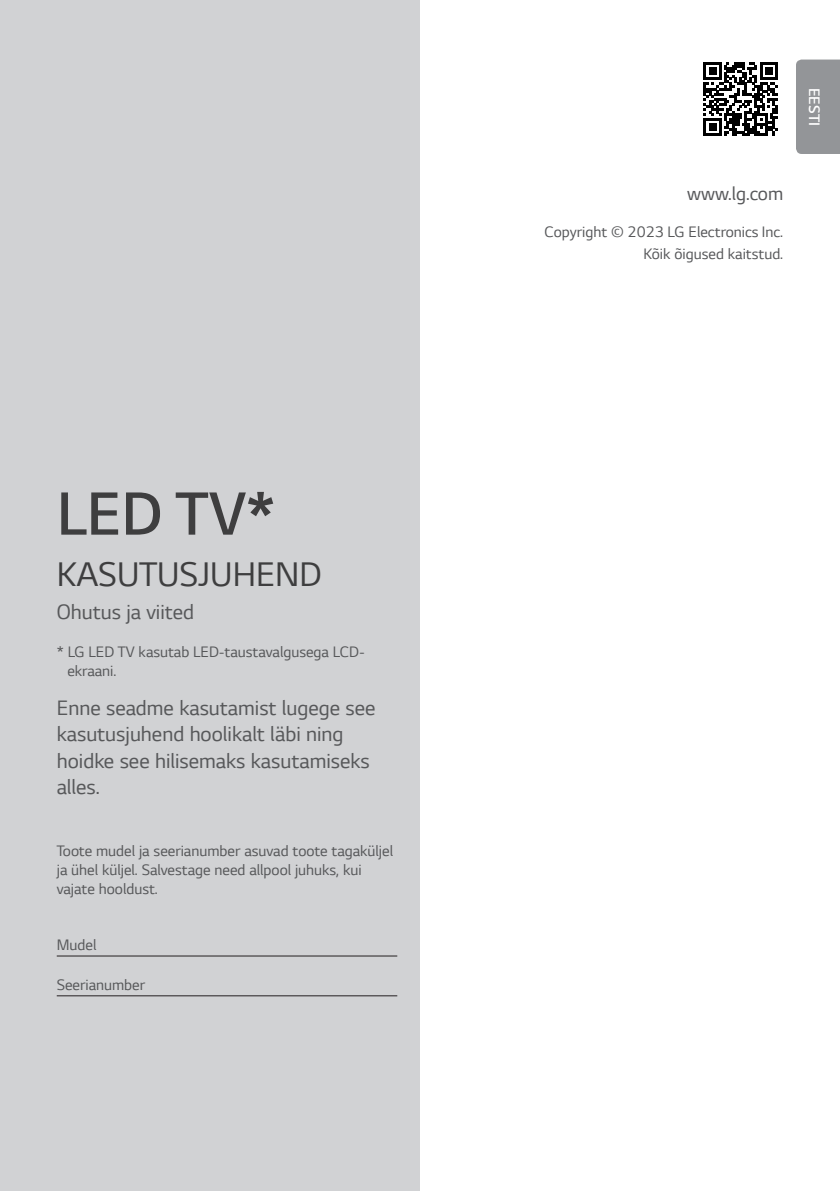
<style>
.page{position:relative;width:840px;height:1191px;background:#fff}
.page>*{position:absolute;margin:0;border:0;box-sizing:border-box;transform-origin:0 0}
.Cover_Title{font:600 64px "LG Smart";color:#3e3e3f}
.Cover_Owner_s{font:36px "LG Smart";color:#3e3e3f}
.Cover_Body_11{font:22px/26.4px "LG Smart";color:#57585a}
.Cover_Address{font:20px "LG Smart";color:#57585a}
.Cover_Body{font:16px/19.2px "LG Smart";color:#57585a}
.Cover_Body_Right{font:16px "LG Smart";color:#57585a}
.t1{font:600 16px "LG Smart";color:#fff}
</style>
<div class="page">
<div style="left:0;top:0;width:420px;height:1191px;background:#d1d2d4"></div>
<div style="left:796px;top:60px;width:43px;height:94px;background:#939598"></div>
<svg style="left:703px;top:62px;width:74px;height:74px"></svg>
<hr style="left:57px;top:955px;width:340px;height:1px;background:#231f20">
<hr style="left:57px;top:995px;width:340px;height:1px;background:#231f20">
<p class="Cover_Title" style="left:57px;top:471px;width:220px">LED TV*</p>
<p class="Cover_Owner_s" style="left:57px;top:551px;width:266px">KASUTUSJUHEND</p>
<p class="Cover_Body_11" style="left:57px;top:598px;width:139px">Ohutus ja viited</p>
<p class="Cover_Body" style="left:67px;top:641px;width:299px;text-indent:-11px">* LG LED TV kasutab LED-taustavalgusega LCD&shy;ekraani.</p>
<p class="Cover_Body_11" style="left:57px;top:693px;width:320px">Enne seadme kasutamist lugege see kasutusjuhend hoolikalt läbi ning hoidke see hilisemaks kasutamiseks alles.</p>
<p class="Cover_Body" style="left:57px;top:840px;width:337px">Toote mudel ja seerianumber asuvad toote tagaküljel ja ühel küljel. Salvestage need allpool juhuks, kui vajate hooldust.</p>
<p class="Cover_Body" style="left:57px;top:935px;width:41px">Mudel</p>
<p class="Cover_Body" style="left:57px;top:974px;width:90px">Seerianumber</p>
<p class="Cover_Address" style="left:686px;top:180px;width:97px">www.lg.com</p>
<p class="Cover_Body_Right" style="left:544px;top:221px;width:240px">Copyright © 2023 LG Electronics Inc.</p>
<p class="Cover_Body_Right" style="left:643px;top:243px;width:141px">Kõik õigused kaitstud.</p>
<p class="t1" style="left:824px;top:88px;width:40px;rotate:90deg">EESTI</p>
</div>
